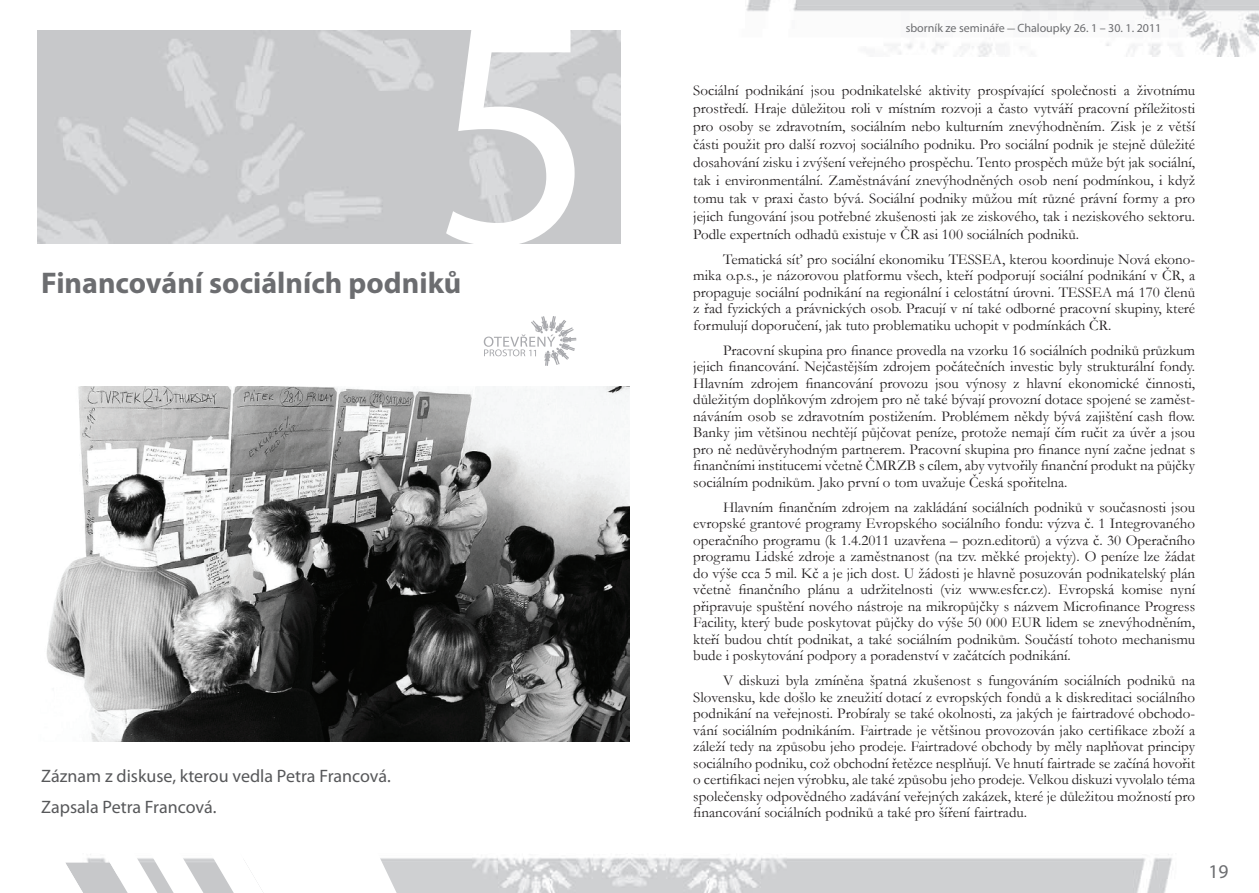
<style>
.page{position:relative;width:1259px;height:893px;background:#fff}
.page>*{position:absolute;margin:0;border:0;box-sizing:border-box;transform-origin:0 0}
.t1{font:330.75px "Myriad Pro";color:#fff;scale:.96 1}
.t2{font:700 30px "Myriad Pro";color:#6c6d70}
.t3{font:19.5px "Myriad Pro";color:#6c6d70}
.t4{font:18px/30.2px "Myriad Pro";color:#57585a}
.t5{font:15px/16.5px "Garamond";color:#231f20;text-align:justify}
.t6{font:12px "Myriad Pro";color:#6c6d70}
.s1{font-family:"Garamond";font-size:15px}
</style>
<div class="page">
<img style="left:403px;top:854px;width:769px;height:39px">
<img style="left:746px;top:0;width:513px;height:56px">
<svg style="left:65px;top:854px;width:338px;height:39px"></svg>
<svg style="left:484px;top:316px;width:92px;height:50px"></svg>
<img style="left:46px;top:387px;width:583px;height:354px">
<h1 class="t1" style="left:433px;top:-72px;width:171px">5</h1>
<h2 class="t2" style="left:41px;top:263px;width:422px">Financování sociálních podniků</h2>
<p class="t4" style="left:41px;top:761px;width:351px">Záznam z diskuse, kterou vedla Petra Francová.<br>Zapsala Petra Francová.</p>
<p class="t6" style="left:905px;top:21px;width:257px">sborník ze semináře <span class="s1">–</span> Chaloupky 26. 1 – 30. 1. 2011</p>
<p class="t5" style="left:693px;top:81px;width:503px;line-height:18px">Sociální podnikání jsou podnikatelské aktivity prospívající společnosti a životnímu prostředí. Hraje důležitou roli v místním rozvoji a často vytváří pracovní příležitosti pro osoby se zdravotním, sociálním nebo kulturním znevýhodněním. Zisk je z větší části použit pro další rozvoj sociálního podniku. Pro sociální podnik je stejně důležité dosahování zisku i zvýšení veřejného prospěchu. Tento prospěch může být jak sociální, tak i environmentální. Zaměstnávání znevýhodněných osob není podmínkou, i když tomu tak v praxi často bývá. Sociální podniky můžou mít různé právní formy a pro jejich fungování jsou potřebné zkušenosti jak ze ziskového, tak i neziskového sektoru.<br>Podle expertních odhadů existuje v ČR asi 100 sociálních podniků.</p>
<p class="t5" style="left:693px;top:251px;width:503px;text-indent:30px">Tematická síť pro sociální ekonomiku TESSEA, kterou koordinuje Nová ekono&shy;mika o.p.s., je názorovou platformu všech, kteří podporují sociální podnikání v ČR, a propaguje sociální podnikání na regionální i celostátní úrovni. TESSEA má 170 členů z řad fyzických a právnických osob. Pracují v ní také odborné pracovní skupiny, které formulují doporučení, jak tuto problematiku uchopit v podmínkách ČR.</p>
<p class="t5" style="left:693px;top:342px;width:503px;text-indent:30px">Pracovní skupina pro finance provedla na vzorku 16 sociálních podniků průzkum jejich financování. Nejčastějším zdrojem počátečních investic byly strukturální fondy.<br>Hlavním zdrojem financování provozu jsou výnosy z hlavní ekonomické činnosti, důležitým doplňkovým zdrojem pro ně také bývají provozní dotace spojené se zaměst&shy;náváním osob se zdravotním postižením. Problémem někdy bývá zajištění cash flow.<br>Banky jim většinou nechtějí půjčovat peníze, protože nemají čím ručit za úvěr a jsou pro ně nedůvěryhodným partnerem. Pracovní skupina pro finance nyní začne jednat s finančními institucemi včetně ČMRZB s cílem, aby vytvořily finanční produkt na půjčky sociálním podnikům. Jako první o tom uvažuje Česká spořitelna.</p>
<p class="t5" style="left:693px;top:499px;width:503px;text-indent:30px">Hlavním finančním zdrojem na zakládání sociálních podniků v současnosti jsou evropské grantové programy Evropského sociálního fondu: výzva č. 1 Integrovaného operačního programu (k 1.4.2011 uzavřena – pozn.editorů) a výzva č. 30 Operačního programu Lidské zdroje a zaměstnanost (na tzv. měkké projekty). O peníze lze žádat do výše cca 5 mil. Kč a je jich dost. U žádosti je hlavně posuzován podnikatelský plán včetně finančního plánu a udržitelnosti (viz www.esfcr.cz). Evropská komise nyní připravuje spuštění nového nástroje na mikropůjčky s názvem Microfinance Progress Facility, který bude poskytovat půjčky do výše 50 000 EUR lidem se znevýhodněním, kteří budou chtít podnikat, a také sociálním podnikům. Součástí tohoto mechanismu bude i poskytování podpory a poradenství v začátcích podnikání.</p>
<p class="t5" style="left:693px;top:672px;width:503px;text-indent:30px">V diskuzi byla zmíněna špatná zkušenost s fungováním sociálních podniků na Slovensku, kde došlo ke zneužití dotací z evropských fondů a k diskreditaci sociálního podnikání na veřejnosti. Probíraly se také okolnosti, za jakých je fairtradové obchodo&shy;vání sociálním podnikáním. Fairtrade je většinou provozován jako certifikace zboží a záleží tedy na způsobu jeho prodeje. Fairtradové obchody by měly naplňovat principy sociálního podniku, což obchodní řetězce nesplňují. Ve hnutí fairtrade se začíná hovořit o certifikaci nejen výrobku, ale také způsobu jeho prodeje. Velkou diskuzi vyvolalo téma společensky odpovědného zadávání veřejných zakázek, které je důležitou možností pro financování sociálních podniků a také pro šíření fairtradu.</p>
<h3 class="t3" style="left:1208px;top:860px;width:22px">19</h3>
</div>
